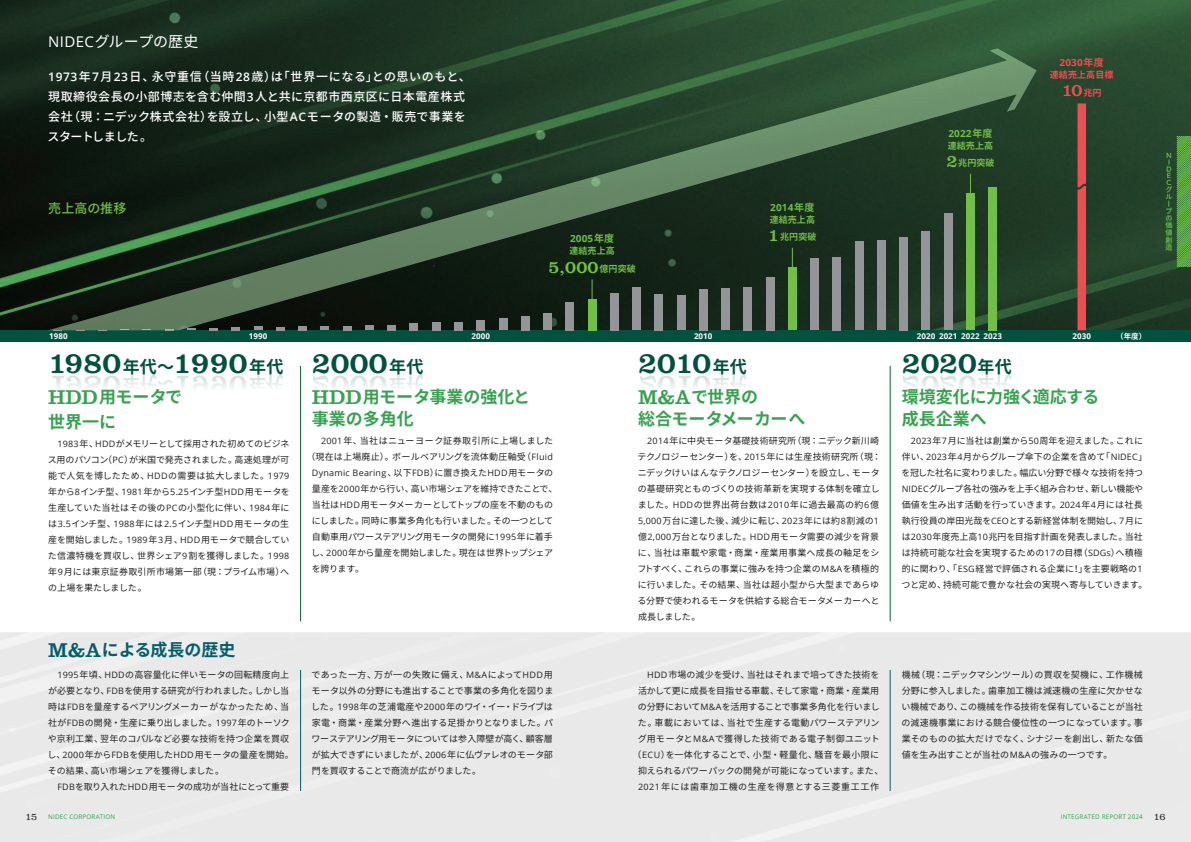
<style>
.page{position:relative;width:1191px;height:842px;background:#fff}
.page>*{position:absolute;margin:0;border:0;box-sizing:border-box;transform-origin:0 0}
.t1{font:30.6px "Clarendon LT Std";letter-spacing:.01em;color:#00513e}
.t2{font:18px "Clarendon LT Std";color:#71bf44}
.t3{font:18px "Clarendon LT Std";color:#ef4d52}
.t4{font:700 17px/22px "Noto Sans CJ Kjp";color:#37a251}
.t5{font:700 17px "Noto Sans CJ Kjp";letter-spacing:-.005em;color:#055d67}
.t6{font:15px "Noto Sans CJ Kjp";letter-spacing:-.005em;color:#fff}
.t7{font:500 13px "Noto Sans CJ Kjp";letter-spacing:.01em;color:#71bf44}
.t8{font:500 12px/20px "Noto Sans CJ Kjp";letter-spacing:.04em;color:#fff}
.t9{font:700 9.8px "Open Sans";letter-spacing:.01em;color:#71bf44}
.t10{font:700 9.8px "Open Sans";color:#ef4d52}
.t11{font:9px/16px "Noto Sans CJ Kjp";color:#231f20;text-align:justify}
.t12{font:9px/16px "Noto Sans CJ Kjp";letter-spacing:-.025em;color:#231f20}
.t13{font:9px/16px "Noto Sans CJ Kjp";letter-spacing:.025em;color:#231f20;text-align:right}
.t14{font:9px "Noto Sans CJ Kjp";letter-spacing:.035em;color:#231f20}
.t15{font:9px "Noto Sans CJ Kjp";letter-spacing:-.02em;color:#231f20}
.t16{font:9px "Noto Sans CJ Kjp";letter-spacing:.03em;color:#231f20}
.t17{font:9px "Noto Sans CJ Kjp";letter-spacing:.075em;color:#231f20}
.t18{font:700 9px/17.7px "Noto Sans CJ Kjp";letter-spacing:.01em;color:#71bf44}
.t19{font:700 9px "Noto Sans CJ Kjp";letter-spacing:.01em;color:#ef4d52}
.t20{font:8.8px "Open Sans";letter-spacing:.025em;color:#231f20}
.t21{font:700 8px "Open Sans";letter-spacing:.01em;color:#fff}
.t22{font:700 7.5px "Noto Sans CJ Kjp";color:#fff}
.t23{font:7px/7.1px "Noto Sans CJ Kjp";color:#71bf44}
.t24{font:6.9px "Open Sans";color:#71bf44}
.t25{font:6.3px "Open Sans";letter-spacing:.025em;color:#37a251}
.s1{font-family:"Open Sans";font-size:14.7px}
.s2{font-family:"Open Sans";font-weight:600;font-size:11.8px}
.s3{font-family:"Noto Sans CJ Kjp";font-size:10px}
.s4{font-family:"Clarendon LT Std";font-weight:400;font-size:18px}
.s5{font-family:"Noto Sans CJ Kjp";font-weight:700;font-size:9px}
.s6{font-family:"Noto Sans CJ Kjp";font-weight:700;font-size:17px}
.s7{font-family:"Clarendon LT Std";font-weight:400;font-size:20.7px}
.s8{font-family:"Open Sans";font-size:8.8px}
.s9{font-family:"Noto Sans CJ Kjp";font-size:9px}
.s10{font-family:"Clarendon LT Std";font-weight:300;font-size:10px;color:#231f20}
</style>
<div class="page">
<img style="left:0;top:0;width:1191px;height:330px">
<div style="left:0;top:330px;width:1191px;height:12px;background:#00513e"></div>
<svg style="left:1077px;top:103px;width:9px;height:227px;background:#e04b4f"></svg>
<svg style="left:48px;top:48px;width:988px;height:282px;background:#283f2c"></svg>
<svg style="left:592px;top:279px;width:1px;height:20px"></svg>
<svg style="left:792px;top:248px;width:1px;height:20px"></svg>
<svg style="left:970px;top:174px;width:1px;height:20px"></svg>
<hr style="left:300px;top:366px;width:1px;height:255px;background:#00672c">
<hr style="left:300px;top:670px;width:1px;height:121px;background:#055d67">
<hr style="left:890px;top:670px;width:1px;height:121px;background:#055d67">
<hr style="left:890px;top:366px;width:1px;height:255px;background:#00672c">
<svg style="left:1176px;top:136px;width:15px;height:130px;background:#56a040"></svg>
<h3 class="t6" style="left:48px;top:33px;width:152px"><span class="s1">NIDEC</span>グループの歴史</h3>
<h3 class="t8" style="left:48px;top:67px;width:425px"><span class="s2">1973</span>年<span class="s2">7</span>月<span class="s2">23</span>日、永守重信（当時<span class="s2">28</span>歳）は「世界一になる」との思いのもと、現取締役会長の小部博志を含む仲間<span class="s2">3</span>人と共に京都市西京区に日本電産株式会社（現：ニデック株式会社）を設立し、小型<span class="s2">AC</span>モータの製造・販売で事業をスタートしました。</h3>
<h3 class="t7" style="left:48px;top:201px;width:80px">売上高の推移</h3>
<p class="t9" style="left:770px;top:200px;width:46px">2014<span class="s3">年度</span></p>
<p class="t18" style="left:769px;top:211px;width:47px">連結売上高</p>
<p class="t9" style="left:570px;top:232px;width:46px">2005<span class="s3">年度</span></p>
<p class="t18" style="left:768px;top:228px;width:50px"><span class="s4">1</span>兆円突破</p>
<p class="t18" style="left:569px;top:242px;width:47px">連結売上高</p>
<h2 class="t2" style="left:548px;top:256px;width:89px">5,000<span class="s5">億円突破</span></h2>
<p class="t9" style="left:948px;top:126px;width:46px">2022<span class="s3">年度</span></p>
<p class="t18" style="left:946px;top:137px;width:50px">連結売上高<br><span class="s4">2</span>兆円突破</p>
<p class="t10" style="left:1059px;top:56px;width:46px">2030<span class="s3">年度</span></p>
<p class="t19" style="left:1049px;top:70px;width:65px">連結売上高目標</p>
<h2 class="t3" style="left:1061px;top:80px;width:41px">10<span class="s5">兆円</span></h2>
<p class="t21" style="left:49px;top:330px;width:20px">1980</p>
<p class="t21" style="left:249px;top:330px;width:20px">1990</p>
<p class="t21" style="left:471px;top:330px;width:20px">2000</p>
<p class="t21" style="left:694px;top:330px;width:20px">2010</p>
<p class="t21" style="left:916px;top:330px;width:87px">2020 2021 2022 2023</p>
<p class="t21" style="left:1072px;top:330px;width:20px">2030</p>
<p class="t22" style="left:1116px;top:332px;width:31px">（年度）</p>
<h1 class="t1" style="left:48px;top:345px;width:377px">1980<span class="s6">年代～</span>1990<span class="s6">年代</span> 2000<span class="s6">年代</span></h1>
<h1 class="t1" style="left:638px;top:345px;width:110px">2010<span class="s6">年代</span></h1>
<h1 class="t1" style="left:901px;top:345px;width:111px">2020<span class="s6">年代</span></h1>
<h3 class="t4" style="left:48px;top:385px;width:135px;line-height:24.8px"><span class="s7">HDD</span>用モータで世界一に</h3>
<p class="t11" style="left:48px;top:436px;width:243px;text-indent:10px"><span class="s8">1983</span>年、<span class="s8">HDD</span>がメモリーとして採用された初めてのビジネス用のパソコン（<span class="s8">PC</span>）が米国で発売されました。高速処理が可能で人気を博したため、<span class="s8">HDD</span>の需要は拡大しました。<span class="s8">1979</span>年から<span class="s8">8</span>インチ型、<span class="s8">1981</span>年から<span class="s8">5.25</span>インチ型<span class="s8">HDD</span>用モータを生産していた当社はその後の<span class="s8">PC</span>の小型化に伴い、<span class="s8">1984</span>年には<span class="s8">3.5</span>インチ型、<span class="s8">1988</span>年には<span class="s8">2.5</span>インチ型<span class="s8">HDD</span>用モータの生産を開始しました。<span class="s8">1989</span>年<span class="s8">3</span>月、<span class="s8">HDD</span>用モータで競合していた信濃特機を買収し、世界シェア<span class="s8">9</span>割を獲得しました。<span class="s8">1998</span>年<span class="s8">9</span>月には東京証券取引所市場第一部（現：プライム市場）への上場を果たしました。</p>
<h3 class="t5" style="left:48px;top:640px;width:189px"><span class="s7">M&amp;A</span>による成長の歴史</h3>
<p class="t11" style="left:47px;top:667px;width:248px;text-align:left;text-indent:10px"><span class="s8">1995</span>年頃、<span class="s8">HDD</span>の高容量化に伴いモータの回転精度向上が必要となり、<span class="s8">FDB</span>を使用する研究が行われました。しかし当時は<span class="s8">FDB</span>を量産するベアリングメーカーがなかったため、当社が<span class="s8">FDB</span>の開発・生産に乗り出しました。<span class="s8">1997</span>年のトーソクや京利工業、翌年のコパルなど必要な技術を持つ企業を買収し、<span class="s8">2000</span>年から<span class="s8">FDB</span>を使用した<span class="s8">HDD</span>用モータの量産を開始。その結果、高い市場シェアを獲得しました。</p>
<p class="t11" style="left:57px;top:779px;width:233px"><span class="s8">FDB</span>を取り入れた<span class="s8">HDD</span>用モータの成功が当社にとって重要</p>
<h3 class="t4" style="left:312px;top:386px;width:220px"><span class="s7">HDD</span>用モータ事業の強化と事業の多角化</h3>
<p class="t13" style="left:306px;top:433px;width:248px"><span class="s8">2001</span>年、当社はニューヨーク証券取引所に上場しました<br>（現在は上場廃止）。ボールベアリングを流体動圧軸受（<span class="s8">Fluid</span></p>
<p class="t20" style="left:312px;top:467px;width:243px">Dynamic Bearing<span class="s9">、以下</span>FDB<span class="s9">）に置き換えた</span>HDD<span class="s9">用モータの</span></p>
<p class="t12" style="left:311px;top:481px;width:248px">量産を<span class="s8">2000</span>年から行い、高い市場シェアを維持できたことで、当社は<span class="s8">HDD</span>用モータメーカーとしてトップの座を不動のものにしました。同時に事業多角化も行いました。その一つとして自動車用パワーステアリング用モータの開発に<span class="s8">1995</span>年に着手し、<span class="s8">2000</span>年から量産を開始しました。現在は世界トップシェアを誇ります。</p>
<h3 class="t4" style="left:638px;top:386px;width:169px"><span class="s7">M&amp;A</span>で世界の<br>総合モータメーカーへ</h3>
<p class="t11" style="left:637px;top:433px;width:245px;text-align:left;text-indent:10px"><span class="s8">2014</span>年に中央モータ基礎技術研究所（現：ニデック新川崎テクノロジーセンター）を、<span class="s8">2015</span>年には生産技術研究所（現：ニデックけいはんなテクノロジーセンター）を設立し、モータの基礎研究とものづくりの技術革新を実現する体制を確立しました。<span class="s8">HDD</span>の世界出荷台数は<span class="s8">2010</span>年に過去最高の約<span class="s8">6</span>億<br><span class="s8">5,000</span>万台に達した後、減少に転じ、<span class="s8">2023</span>年には約<span class="s8">8</span>割減の<span class="s8">1</span>億<span class="s8">2,000</span>万台となりました。<span class="s8">HDD</span>用モータ需要の減少を背景に、当社は車載や家電・商業・産業用事業へ成長の軸足をシフトすべく、これらの事業に強みを持つ企業の<span class="s8">M&amp;A</span>を積極的に行いました。その結果、当社は超小型から大型まであらゆる分野で使われるモータを供給する総合モータメーカーへと成長しました。</p>
<p class="t11" style="left:311px;top:667px;width:244px">であった一方、万が一の失敗に備え、<span class="s8">M&amp;A</span>によって<span class="s8">HDD</span>用モータ以外の分野にも進出することで事業の多角化を図りました。<span class="s8">1998</span>年の芝浦電産や<span class="s8">2000</span>年のワイ・イー・ドライブは家電・商業・産業分野へ進出する足掛かりとなりました。パワーステアリング用モータについては参入障壁が高く、顧客層が拡大できずにいましたが、<span class="s8">2006</span>年に仏ヴァレオのモータ部門を買収することで商流が広がりました。</p>
<p class="t11" style="left:647px;top:667px;width:234px"><span class="s8">HDD</span>市場の減少を受け、当社はそれまで培ってきた技術を</p>
<p class="t11" style="left:638px;top:683px;width:242px">活かして更に成長を目指せる車載、そして家電・商業・産業用</p>
<p class="t11" style="left:638px;top:699px;width:243px">の分野において<span class="s8">M&amp;A</span>を活用することで事業多角化を行いまし</p>
<p class="t11" style="left:638px;top:715px;width:243px">た。車載においては、当社で生産する電動パワーステアリン</p>
<p class="t16" style="left:638px;top:733px;width:243px">グ用モータと<span class="s8">M&amp;A</span>で獲得した技術である電子制御ユニット</p>
<p class="t14" style="left:632px;top:749px;width:248px">（<span class="s8">ECU</span>）を一体化することで、小型・軽量化、騒音を最小限に</p>
<p class="t15" style="left:638px;top:765px;width:247px">抑えられるパワーパックの開発が可能になっています。また、</p>
<p class="t17" style="left:638px;top:781px;width:242px"><span class="s8">2021</span>年には歯車加工機の生産を得意とする三菱重工工作</p>
<h3 class="t4" style="left:901px;top:386px;width:199px">環境変化に力強く適応する成長企業へ</h3>
<p class="t11" style="left:901px;top:433px;width:247px;text-align:center"><span class="s8">2023</span>年<span class="s8">7</span>月に当社は創業から<span class="s8">50</span>周年を迎えました。これに<br>伴い、<span class="s8">2023</span>年<span class="s8">4</span>月からグループ傘下の企業を含めて「<span class="s8">NIDEC</span>」を冠した社名に変わりました。幅広い分野で様々な技術を持つ<span class="s8">NIDEC</span>グループ各社の強みを上手く組み合わせ、新しい機能や価値を生み出す活動を行っていきます。<span class="s8">2024</span>年<span class="s8">4</span>月には社長執行役員の岸田光哉を<span class="s8">CEO</span>とする新経営体制を開始し、<span class="s8">7</span>月には<span class="s8">2030</span>年度売上高<span class="s8">10</span>兆円を目指す計画を発表しました。当社は持続可能な社会を実現するための<span class="s8">17</span>の目標（<span class="s8">SDGs</span>）へ積極的に関わり、「<span class="s8">ESG</span>経営で評価される企業に！」を主要戦略の<span class="s8">1</span>つと定め、持続可能で豊かな社会の実現へ寄与していきます。</p>
<p class="t11" style="left:901px;top:667px;width:243px">機械（現：ニデックマシンツール）の買収を契機に、工作機械分野に参入しました。歯車加工機は減速機の生産に欠かせない機械であり、この機械を作る技術を保有していることが当社の減速機事業における競合優位性の一つになっています。事業そのものの拡大だけでなく、シナジーを創出し、新たな価値を生み出すことが当社の<span class="s8">M&amp;A</span>の強みの一つです。</p>
<p class="t23" style="left:1165px;top:152px;width:7px">Ｎ</p>
<p class="t24" style="left:1168px;top:157px;width:3px">I</p>
<p class="t23" style="left:1165px;top:166px;width:8px">Ｄ<br>Ｅ<br>Ｃグループの価値創造</p>
<p class="t25" style="left:26px;top:813px;width:91px"><span class="s10">15</span> NIDEC CORPORATION</p>
<p class="t25" style="left:1060px;top:813px;width:106px">INTEGRATED REPORT 2024 <span class="s10">16</span></p>
</div>
